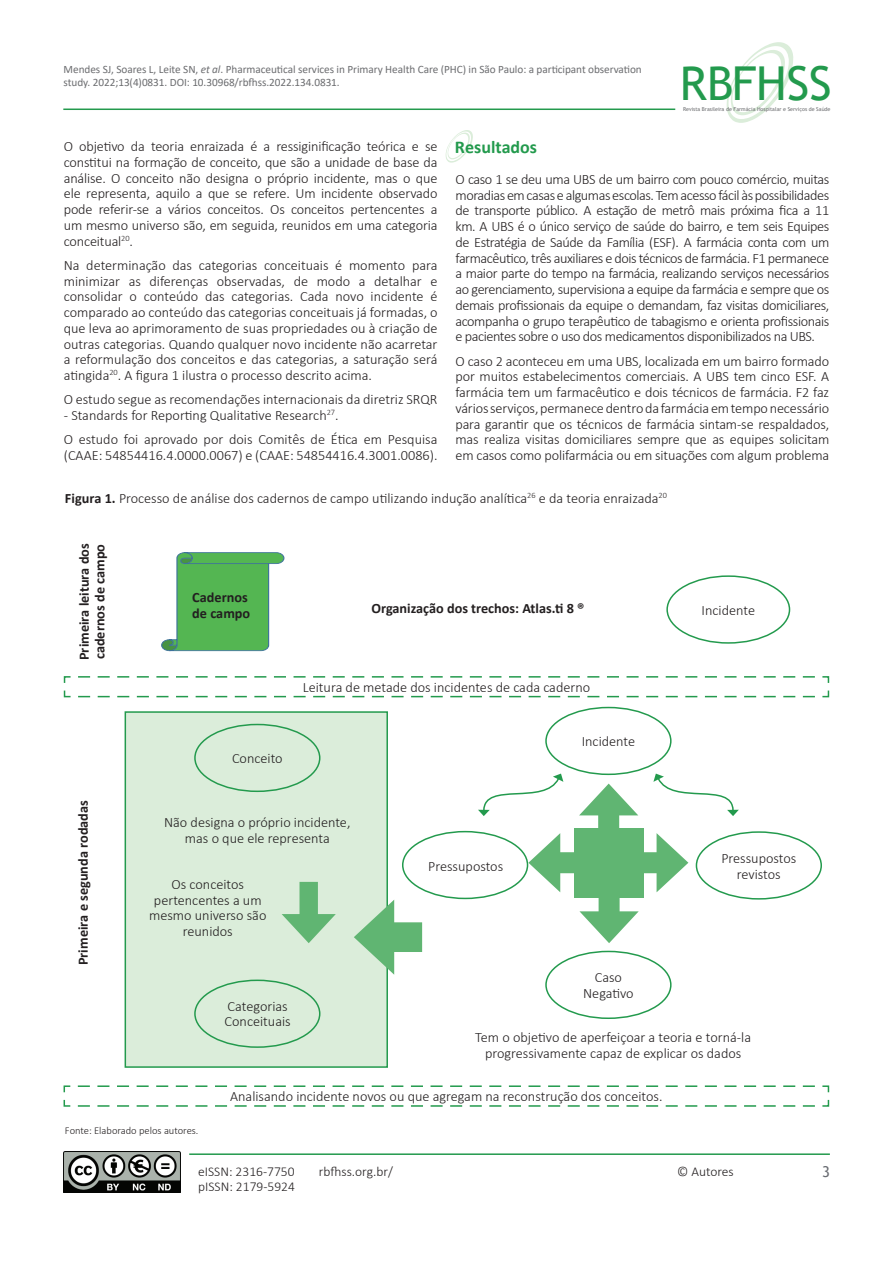
<style>
.page{position:relative;width:893px;height:1263px;background:#fff}
.page>*{position:absolute;margin:0;border:0;box-sizing:border-box;transform-origin:0 0}
.t1{font:46.8px "Trebuchet MS";color:#239a4d}
.t2{font:700 18px "Calibri";color:#239a4d}
.t3{font:15px "Trebuchet MS";color:#6a6d73}
.t4{font:300 14.25px/15.8px "Calibri";color:#231f20;text-align:center}
.t5{font:700 14.25px/15.8px "Calibri";color:#231f20}
.t6{font:300 13.5px "Calibri";color:#231f20}
.t7{font:11.25px/12.8px "Calibri";letter-spacing:-.005em;color:#6c6d70}
.t8{font:300 10.5px "Calibri";color:#231f20}
.t9{font:5.4px "Trebuchet MS";color:#6c6d70}
.s1{font-style:italic}
.s2{font-weight:700}
</style>
<div class="page">
<hr style="left:63px;top:109px;width:612px;height:1px;background:#239a4d">
<svg style="left:727px;top:42px;width:66px;height:81px"></svg>
<img style="left:64px;top:1152px;width:117px;height:41px">
<hr style="left:189px;top:1153px;width:641px;height:2px;background:#239a4d">
<svg style="left:446px;top:130px;width:27px;height:33px"></svg>
<div style="left:125px;top:711px;width:263px;height:357px;background:#dbedda;border:2px solid #239a4d"></div>
<svg style="left:161px;top:552px;width:124px;height:99px"></svg>
<div style="left:666px;top:575px;width:124px;height:69px;border:2px solid #239a4d;border-radius:50%"></div>
<div style="left:574px;top:828px;width:69px;height:69px;background:#60b572"></div>
<div style="left:598px;top:803px;width:21px;height:66px;background:#60b572"></div>
<svg style="left:579px;top:783px;width:59px;height:32px"></svg>
<div style="left:602px;top:852px;width:66px;height:21px;background:#60b572"></div>
<svg style="left:657px;top:833px;width:31px;height:59px"></svg>
<div style="left:599px;top:857px;width:21px;height:66px;background:#60b572"></div>
<svg style="left:579px;top:911px;width:60px;height:32px"></svg>
<div style="left:548px;top:852px;width:66px;height:21px;background:#60b572"></div>
<svg style="left:528px;top:833px;width:32px;height:59px"></svg>
<div style="left:545px;top:707px;width:127px;height:68px;border:2px solid #239a4d;border-radius:50%"></div>
<div style="left:194px;top:724px;width:126px;height:68px;border:2px solid #239a4d;border-radius:50%"></div>
<div style="left:194px;top:979px;width:126px;height:69px;border:2px solid #239a4d;border-radius:50%"></div>
<div style="left:696px;top:831px;width:126px;height:69px;border:2px solid #239a4d;border-radius:50%"></div>
<div style="left:402px;top:831px;width:126px;height:68px;border:2px solid #239a4d;border-radius:50%"></div>
<div style="left:545px;top:951px;width:127px;height:68px;border:2px solid #239a4d;border-radius:50%"></div>
<svg style="left:653px;top:773px;width:86px;height:43px"></svg>
<svg style="left:478px;top:773px;width:85px;height:43px"></svg>
<div style="left:299px;top:882px;width:19px;height:43px;background:#60b572"></div>
<svg style="left:282px;top:914px;width:54px;height:29px"></svg>
<div style="left:380px;top:922px;width:42px;height:30px;background:#60b572"></div>
<svg style="left:354px;top:900px;width:40px;height:75px"></svg>
<svg style="left:63px;top:676px;width:767px;height:22px"></svg>
<svg style="left:63px;top:1085px;width:767px;height:22px"></svg>
<p class="t7" style="left:64px;top:63px;width:580px">Mendes SJ, Soares L, Leite SN, <span class="s1">et al</span>. Pharmaceutical services in Primary Health Care (PHC) in São Paulo: a participant observation study. 2022;13(4)0831. DOI: 10.30968/rbfhss.2022.134.0831.</p>
<h1 class="t1" style="left:680px;top:54px;width:153px">RBFHSS</h1>
<p class="t9" style="left:683px;top:106px;width:149px">Revista Brasileira de Farmácia Hospitalar e Serviços de Saúde</p>
<p class="t4" style="left:64px;top:138px;width:375px;text-align:justify">O objetivo da teoria enraizada é a ressiginificação teórica e se constitui na formação de conceito, que são a unidade de base da análise. O conceito não designa o próprio incidente, mas o que ele representa, aquilo a que se refere. Um incidente observado pode referir-se a vários conceitos. Os conceitos pertencentes a um mesmo universo são, em seguida, reunidos em uma categoria conceitual<sup>20</sup>.</p>
<p class="t4" style="left:64px;top:257px;width:375px;text-align:justify">Na determinação das categorias conceituais é momento para minimizar as diferenças observadas, de modo a detalhar e consolidar o conteúdo das categorias. Cada novo incidente é comparado ao conteúdo das categorias conceituais já formadas, o que leva ao aprimoramento de suas propriedades ou à criação de outras categorias. Quando qualquer novo incidente não acarretar a reformulação dos conceitos e das categorias, a saturação será atingida<sup>20</sup>. A figura 1 ilustra o processo descrito acima.</p>
<p class="t4" style="left:64px;top:392px;width:375px">O estudo segue as recomendações internacionais da diretriz SRQR</p>
<p class="t4" style="left:64px;top:403px;width:375px;line-height:24.3px;text-align:left">- Standards for Reporting Qualitative Research<sup>27</sup>.<br>O estudo foi aprovado por dois Comitês de Ética em Pesquisa</p>
<p class="t4" style="left:64px;top:447px;width:375px">(CAAE: 54854416.4.0000.0067) e (CAAE: 54854416.4.3001.0086).</p>
<p class="t2" style="left:455px;top:135px;width:84px">Resultados</p>
<p class="t4" style="left:455px;top:171px;width:375px;text-align:justify">O caso 1 se deu uma UBS de um bairro com pouco comércio, muitas moradias em casas e algumas escolas. Tem acesso fácil às possibilidades de transporte público. A estação de metrô mais próxima fica a 11 km. A UBS é o único serviço de saúde do bairro, e tem seis Equipes de Estratégia de Saúde da Família (ESF). A farmácia conta com um farmacêutico, três auxiliares e dois técnicos de farmácia. F1 permanece a maior parte do tempo na farmácia, realizando serviços necessários ao gerenciamento, supervisiona a equipe da farmácia e sempre que os demais profissionais da equipe o demandam, faz visitas domiciliares, acompanha o grupo terapêutico de tabagismo e orienta profissionais e pacientes sobre o uso dos medicamentos disponibilizados na UBS.</p>
<p class="t4" style="left:455px;top:353px;width:375px;text-align:justify">O caso 2 aconteceu em uma UBS, localizada em um bairro formado por muitos estabelecimentos comerciais. A UBS tem cinco ESF. A farmácia tem um farmacêutico e dois técnicos de farmácia. F2 faz vários serviços, permanece dentro da farmácia em tempo necessário para garantir que os técnicos de farmácia sintam-se respaldados, mas realiza visitas domiciliares sempre que as equipes solicitam em casos como polifarmácia ou em situações com algum problema</p>
<p class="t4" style="left:65px;top:490px;width:603px"><span class="s2">Figura 1.</span> Processo de análise dos cadernos de campo utilizando indução analítica<sup>26</sup> e da teoria enraizada<sup>20</sup></p>
<p class="t5" style="left:76px;top:660px;width:118px;rotate:-90deg">Primeira leitura dos cadernos de campo</p>
<p class="t5" style="left:75px;top:965px;width:166px;rotate:-90deg">Primeira e segunda rodadas</p>
<p class="t5" style="left:192px;top:589px;width:59px">Cadernos de campo</p>
<p class="t5" style="left:371px;top:600px;width:214px">Organização dos trechos: Atlas.ti 8 ®</p>
<p class="t4" style="left:702px;top:602px;width:55px">Incidente</p>
<p class="t4" style="left:232px;top:750px;width:52px">Conceito</p>
<p class="t4" style="left:303px;top:679px;width:289px">Leitura de metade dos incidentes de cada caderno</p>
<p class="t4" style="left:582px;top:733px;width:55px">Incidente</p>
<p class="t4" style="left:164px;top:814px;width:188px">Não designa o próprio incidente, mas o que ele representa</p>
<p class="t4" style="left:149px;top:876px;width:119px">Os conceitos pertencentes a um mesmo universo são reunidos</p>
<p class="t4" style="left:225px;top:998px;width:68px;text-align:left">Categorias<br>Conceituais</p>
<p class="t4" style="left:428px;top:858px;width:76px">Pressupostos</p>
<p class="t4" style="left:721px;top:850px;width:76px">Pressupostos revistos</p>
<p class="t4" style="left:583px;top:969px;width:52px">Caso<br>Negativo</p>
<p class="t4" style="left:475px;top:1029px;width:277px">Tem o objetivo de aperfeiçoar a teoria e torná-la progressivamente capaz de explicar os dados</p>
<p class="t4" style="left:230px;top:1089px;width:434px">Analisando incidente novos ou que agregam na reconstrução dos conceitos.</p>
<p class="t8" style="left:65px;top:1124px;width:135px">Fonte: Elaborado pelos autores.</p>
<p class="t6" style="left:198px;top:1163px;width:98px">eISSN: 2316-7750</p>
<p class="t6" style="left:319px;top:1163px;width:75px">rbfhss.org.br/</p>
<p class="t6" style="left:677px;top:1163px;width:58px">© Autores</p>
<p class="t3" style="left:822px;top:1162px;width:9px">3</p>
<p class="t6" style="left:198px;top:1178px;width:98px">pISSN: 2179-5924</p>
</div>
